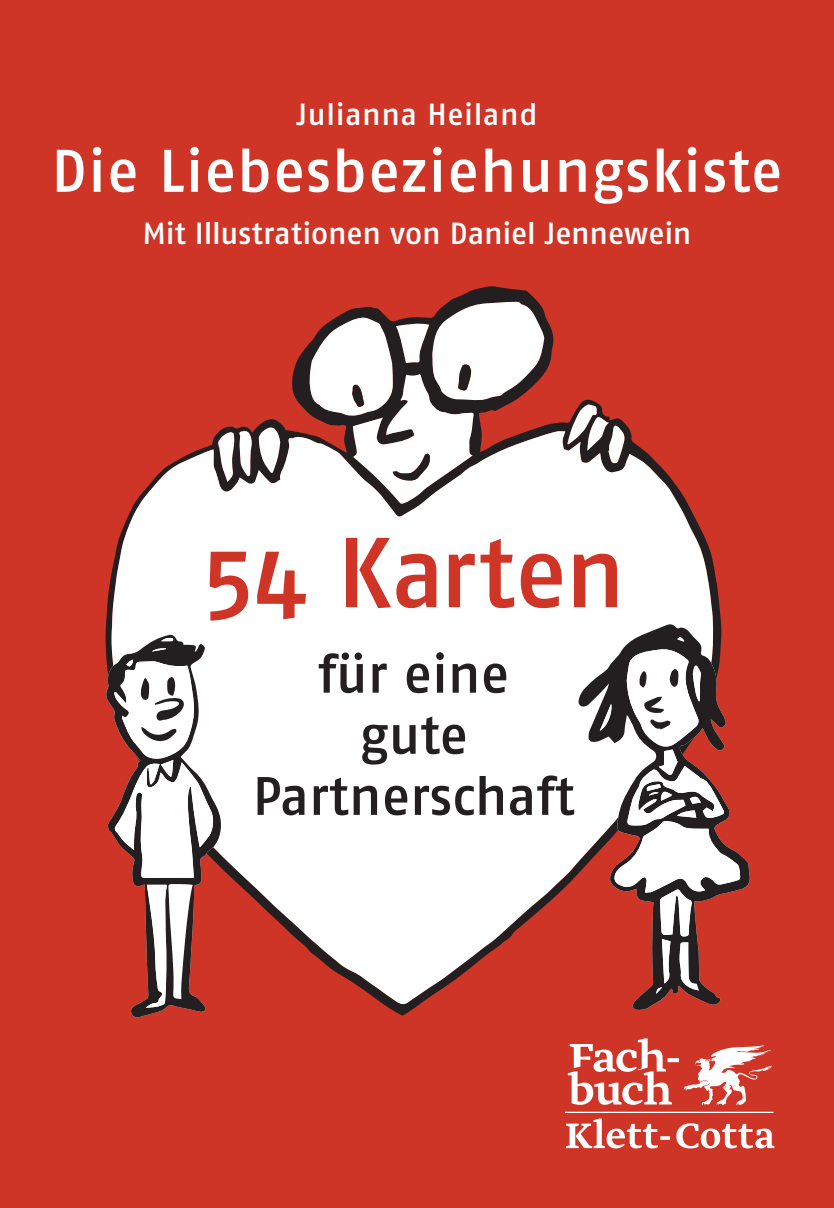
<style>
.page{position:relative;width:834px;height:1208px;background:#fff}
.page>*{position:absolute;margin:0;border:0;box-sizing:border-box;transform-origin:0 0}
.t1{font:99px "Fago No Med";letter-spacing:-.005em;color:#cf3527}
.t2{font:60px "Fago No Med";letter-spacing:.015em;color:#fff}
.t3{font:54px/61.2px "Fago No Med";color:#231f20;text-align:center}
.t4{font:30.6px "Fago No Med";color:#fff}
.t5{font:30.6px "Fago No Med";letter-spacing:.02em;color:#fff}
</style>
<div class="page">
<div style="left:0;top:0;width:833px;height:1208px;background:#cf3527"></div>
<svg style="left:105px;top:286px;width:616px;height:729px"></svg>
<svg style="left:111px;top:431px;width:602px;height:574px;background:#f1e0de"></svg>
<svg style="left:259px;top:425px;width:21px;height:49px"></svg>
<svg style="left:217px;top:430px;width:35px;height:52px;background:#9d9898"></svg>
<svg style="left:567px;top:404px;width:58px;height:59px;background:#9d8382"></svg>
<svg style="left:308px;top:301px;width:236px;height:203px;background:#c5b2b1"></svg>
<svg style="left:566px;top:1118px;width:208px;height:30px"></svg>
<hr style="left:565px;top:1111px;width:208px;height:2px;background:#fff">
<svg style="left:567px;top:1038px;width:205px;height:68px"></svg>
<svg style="left:106px;top:624px;width:156px;height:391px;fill:#fff"></svg>
<svg style="left:106px;top:634px;width:116px;height:383px"></svg>
<svg style="left:161px;top:637px;width:12px;height:4px"></svg>
<svg style="left:152px;top:648px;width:14px;height:3px"></svg>
<svg style="left:114px;top:659px;width:100px;height:348px"></svg>
<svg style="left:565px;top:624px;width:156px;height:390px;fill:#fff"></svg>
<svg style="left:577px;top:624px;width:172px;height:386px"></svg>
<svg style="left:677px;top:636px;width:7px;height:5px"></svg>
<svg style="left:599px;top:648px;width:141px;height:345px"></svg>
<p class="t5" style="left:296px;top:96px;width:242px">Julianna Heiland</p>
<h2 class="t2" style="left:51px;top:136px;width:732px">Die Liebesbeziehungskiste</h2>
<p class="t4" style="left:142px;top:216px;width:550px">Mit Illustrationen von Daniel Jennewein</p>
<h1 class="t1" style="left:202px;top:515px;width:425px">54 Karten</h1>
<h3 class="t3" style="left:253px;top:642px;width:323px">für eine<br>gute<br>Partnerschaft</h3>
</div>
